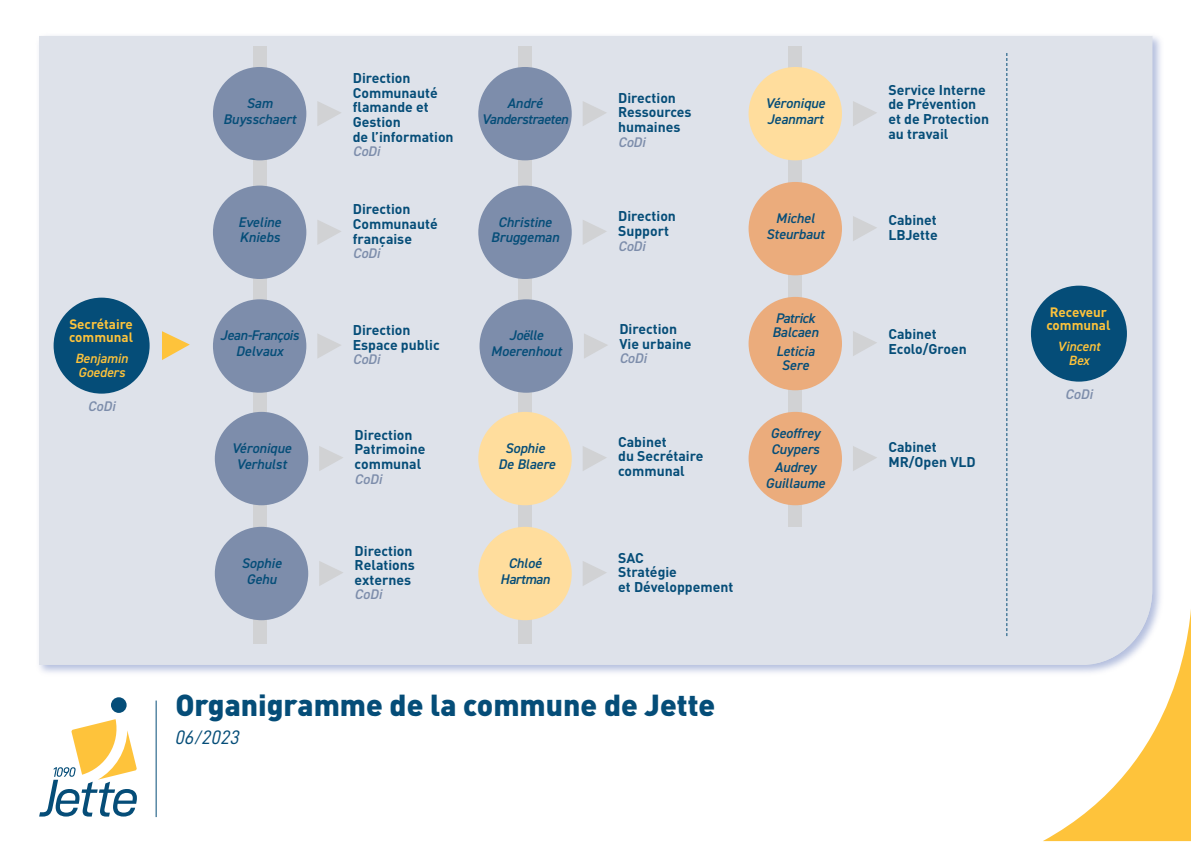
<style>
.page{position:relative;width:1191px;height:842px;background:#fff}
.page>*{position:absolute;margin:0;border:0;box-sizing:border-box;transform-origin:0 0}
.t1{font:900 30px "DIN";color:#054d78}
.t2{font:19.5px "D DIN Italic";color:#054d78}
.t3{font:700 14px/14.6px "DIN";color:#054d78}
.t4{font:italic 600 14px/15.6px "DIN2014";color:#054d78;text-align:center}
.t5{font:italic 600 14px/15.6px "DIN2014";letter-spacing:-.025em;color:#054d78;text-align:center}
.t6{font:italic 600 14px "DIN2014";color:#7d8dab}
.t7{font:700 13.5px "DIN";color:#fec33b}
.t8{font:italic 600 13.5px "DIN2014";color:#fec33b}
</style>
<div class="page">
<div style="left:39px;top:36px;width:1113px;height:629px;background:#dee2ea"></div>
<div style="left:253px;top:47px;width:14px;height:597px;background:#d1d2d4"></div>
<svg style="left:39px;top:719px;width:98px;height:97px"></svg>
<div style="left:111px;top:697px;width:16px;height:16px;background:#054d78;border-radius:50%"></div>
<hr style="left:156px;top:700px;width:1px;height:117px;background:#054d78">
<div style="left:54px;top:298px;width:96px;height:96px;background:#054d78;border-radius:50%"></div>
<div style="left:213px;top:299px;width:93px;height:94px;background:#7d8dab;border-radius:50%"></div>
<div style="left:215px;top:527px;width:93px;height:93px;background:#7d8dab;border-radius:50%"></div>
<div style="left:215px;top:412px;width:93px;height:93px;background:#7d8dab;border-radius:50%"></div>
<svg style="left:317px;top:333px;width:25px;height:26px"></svg>
<svg style="left:319px;top:446px;width:24px;height:25px"></svg>
<svg style="left:319px;top:561px;width:24px;height:25px"></svg>
<svg style="left:162px;top:331px;width:28px;height:29px"></svg>
<div style="left:518px;top:47px;width:14px;height:597px;background:#d1d2d4"></div>
<div style="left:478px;top:186px;width:94px;height:93px;background:#7d8dab;border-radius:50%"></div>
<div style="left:478px;top:412px;width:94px;height:93px;background:#ffdd9d;border-radius:50%"></div>
<div style="left:213px;top:67px;width:93px;height:93px;background:#7d8dab;border-radius:50%"></div>
<div style="left:213px;top:186px;width:93px;height:93px;background:#7d8dab;border-radius:50%"></div>
<svg style="left:582px;top:220px;width:25px;height:25px"></svg>
<svg style="left:317px;top:220px;width:25px;height:25px"></svg>
<svg style="left:317px;top:101px;width:25px;height:25px"></svg>
<svg style="left:582px;top:446px;width:25px;height:25px"></svg>
<svg style="left:582px;top:561px;width:25px;height:25px"></svg>
<div style="left:478px;top:527px;width:94px;height:93px;background:#ffdd9d;border-radius:50%"></div>
<div style="left:788px;top:47px;width:14px;height:480px;background:#d1d2d4"></div>
<div style="left:748px;top:67px;width:94px;height:93px;background:#ffdd9d;border-radius:50%"></div>
<div style="left:748px;top:412px;width:94px;height:93px;background:#ebac7c;border-radius:50%"></div>
<div style="left:748px;top:297px;width:94px;height:93px;background:#ebac7c;border-radius:50%"></div>
<div style="left:748px;top:182px;width:94px;height:93px;background:#ebac7c;border-radius:50%"></div>
<svg style="left:853px;top:101px;width:24px;height:25px"></svg>
<svg style="left:853px;top:216px;width:24px;height:25px"></svg>
<svg style="left:853px;top:331px;width:24px;height:25px"></svg>
<svg style="left:853px;top:446px;width:24px;height:25px"></svg>
<svg style="left:1042px;top:595px;width:149px;height:246px"></svg>
<svg style="left:1006px;top:53px;width:1px;height:583px"></svg>
<div style="left:1031px;top:286px;width:96px;height:96px;background:#054d78;border-radius:50%"></div>
<div style="left:479px;top:299px;width:94px;height:94px;background:#7d8dab;border-radius:50%"></div>
<svg style="left:584px;top:333px;width:24px;height:26px"></svg>
<svg style="left:582px;top:101px;width:25px;height:25px"></svg>
<div style="left:478px;top:67px;width:94px;height:93px;background:#7d8dab;border-radius:50%"></div>
<p class="t7" style="left:69px;top:319px;width:65px">Secrétaire</p>
<p class="t7" style="left:69px;top:332px;width:66px">communal</p>
<p class="t8" style="left:75px;top:353px;width:54px">Benjamin</p>
<p class="t8" style="left:78px;top:368px;width:48px">Goeders</p>
<p class="t6" style="left:88px;top:401px;width:29px">CoDi</p>
<p class="t4" style="left:247px;top:97px;width:28px">Sam</p>
<p class="t4" style="left:223px;top:112px;width:74px">Buysschaert</p>
<p class="t3" style="left:353px;top:72px;width:59px">Direction</p>
<p class="t3" style="left:353px;top:87px;width:102px">Communauté flamande et<br>Gestion<br>de l’information</p>
<p class="t6" style="left:353px;top:147px;width:29px">CoDi</p>
<p class="t5" style="left:482px;top:97px;width:88px">André<br>Vanderstraeten</p>
<p class="t3" style="left:618px;top:92px;width:59px">Direction</p>
<p class="t3" style="left:618px;top:106px;width:75px">Ressources humaines</p>
<p class="t6" style="left:618px;top:137px;width:29px">CoDi</p>
<p class="t4" style="left:765px;top:97px;width:61px">Véronique</p>
<p class="t4" style="left:767px;top:112px;width:58px">Jeanmart</p>
<p class="t4" style="left:238px;top:215px;width:44px">Eveline</p>
<p class="t4" style="left:239px;top:231px;width:42px">Kniebs</p>
<p class="t3" style="left:353px;top:203px;width:59px">Direction</p>
<p class="t3" style="left:353px;top:218px;width:86px">Communauté</p>
<p class="t3" style="left:353px;top:233px;width:61px">française</p>
<p class="t6" style="left:353px;top:248px;width:29px">CoDi</p>
<p class="t4" style="left:498px;top:215px;width:55px">Christine</p>
<p class="t4" style="left:491px;top:231px;width:70px">Bruggeman</p>
<p class="t3" style="left:618px;top:210px;width:59px">Direction</p>
<p class="t3" style="left:618px;top:225px;width:52px">Support</p>
<p class="t6" style="left:618px;top:241px;width:29px">CoDi</p>
<p class="t4" style="left:776px;top:212px;width:40px">Michel</p>
<p class="t4" style="left:766px;top:227px;width:60px">Steurbaut</p>
<p class="t5" style="left:220px;top:329px;width:80px">Jean-François</p>
<p class="t4" style="left:236px;top:345px;width:49px">Delvaux</p>
<p class="t3" style="left:353px;top:324px;width:59px">Direction</p>
<p class="t3" style="left:353px;top:339px;width:89px">Espace public</p>
<p class="t6" style="left:353px;top:355px;width:29px">CoDi</p>
<p class="t4" style="left:509px;top:329px;width:35px">Joëlle</p>
<p class="t4" style="left:491px;top:345px;width:72px">Moerenhout</p>
<p class="t3" style="left:619px;top:323px;width:59px">Direction</p>
<p class="t3" style="left:619px;top:338px;width:74px">Vie urbaine</p>
<p class="t6" style="left:619px;top:354px;width:29px">CoDi</p>
<p class="t5" style="left:775px;top:311px;width:41px">Patrick</p>
<p class="t4" style="left:772px;top:326px;width:48px">Balcaen</p>
<p class="t4" style="left:776px;top:345px;width:40px">Leticia</p>
<p class="t4" style="left:781px;top:359px;width:29px">Sere</p>
<p class="t4" style="left:232px;top:442px;width:61px">Véronique</p>
<p class="t4" style="left:236px;top:457px;width:52px">Verhulst</p>
<p class="t3" style="left:355px;top:429px;width:59px">Direction</p>
<p class="t3" style="left:355px;top:443px;width:72px">Patrimoine communal</p>
<p class="t6" style="left:355px;top:474px;width:29px">CoDi</p>
<p class="t4" style="left:498px;top:442px;width:59px">Sophie<br>De Blaere</p>
<p class="t3" style="left:618px;top:436px;width:87px">Cabinet<br>du Secrétaire communal</p>
<p class="t4" style="left:770px;top:427px;width:51px">Geoffrey</p>
<p class="t4" style="left:771px;top:442px;width:50px">Cuypers</p>
<p class="t4" style="left:774px;top:461px;width:43px">Audrey</p>
<p class="t4" style="left:765px;top:476px;width:61px">Guillaume</p>
<p class="t4" style="left:241px;top:557px;width:41px">Sophie</p>
<p class="t4" style="left:246px;top:572px;width:32px">Gehu</p>
<p class="t3" style="left:355px;top:545px;width:59px">Direction</p>
<p class="t3" style="left:355px;top:559px;width:62px">Relations externes</p>
<p class="t6" style="left:355px;top:590px;width:29px">CoDi</p>
<p class="t5" style="left:500px;top:557px;width:51px">Chloé<br>Hartman</p>
<p class="t3" style="left:618px;top:552px;width:117px">SAC<br>Stratégie<br>et Développement</p>
<p class="t1" style="left:175px;top:695px;width:541px">Organigramme de la commune de Jette</p>
<p class="t2" style="left:175px;top:726px;width:66px">06/2023</p>
<p class="t3" style="left:888px;top:84px;width:102px">Service Interne de Prévention et de Protection au travail</p>
<p class="t3" style="left:888px;top:214px;width:51px">Cabinet<br>LBJette</p>
<p class="t3" style="left:888px;top:328px;width:50px">Cabinet</p>
<p class="t3" style="left:888px;top:343px;width:80px">Ecolo/Groen</p>
<p class="t3" style="left:888px;top:441px;width:89px">Cabinet<br>MR/Open VLD</p>
<p class="t7" style="left:1049px;top:307px;width:59px">Receveur</p>
<p class="t7" style="left:1046px;top:320px;width:66px">communal</p>
<p class="t8" style="left:1057px;top:341px;width:44px">Vincent</p>
<p class="t8" style="left:1068px;top:356px;width:22px">Bex</p>
<p class="t6" style="left:1065px;top:389px;width:29px">CoDi</p>
</div>
